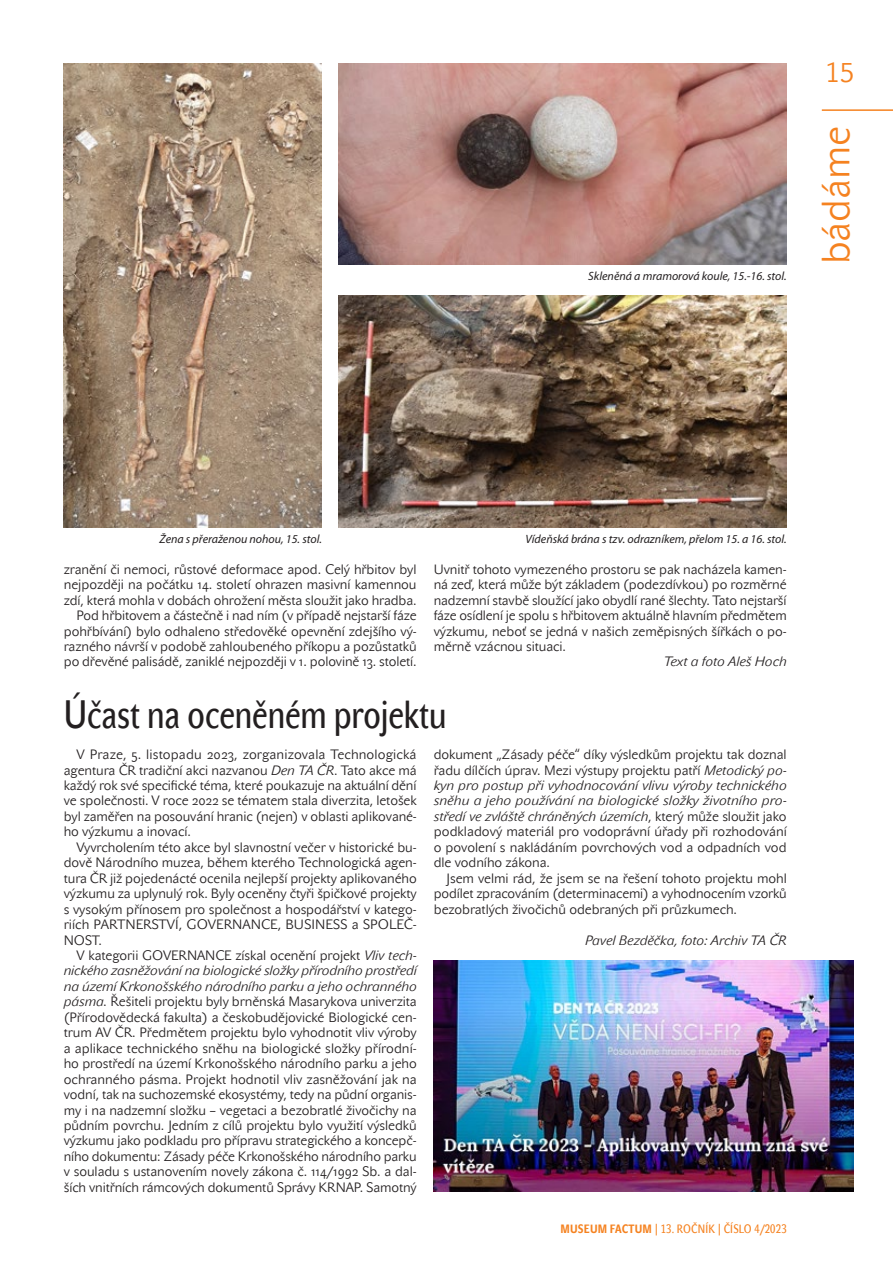
<style>
.page{position:relative;width:893px;height:1263px;background:#fff}
.page>*{position:absolute;margin:0;border:0;box-sizing:border-box;transform-origin:0 0}
.t1{font:39px "John Sans Cond Text CE";color:#231f20}
.kapitola{font:39px "John Sans Lite CE";color:#f58220}
.t2{font:27px "John Sans Lite SCCE";color:#f58220}
.blok{font:13.5px/15.5px "John Sans Lite CE";letter-spacing:-.005em;color:#231f20;text-align:justify}
.blok_-_podpis{font:italic 13.5px "John Sans Lite CE";letter-spacing:-.005em;color:#231f20}
.popiska{font:italic 12px "Myriad Pro";color:#231f20}
.t3{font:12px "John Sans Cond Text SCCE";letter-spacing:.02em;color:#f58220}
.s1{font-style:italic}
.s2{font-weight:700}
</style>
<div class="page">
<hr style="left:822px;top:109px;width:71px;height:2px;background:#f58220">
<img style="left:339px;top:64px;width:448px;height:201px">
<img style="left:339px;top:296px;width:448px;height:231px">
<img style="left:64px;top:64px;width:258px;height:463px">
<img style="left:434px;top:960px;width:420px;height:232px">
<p class="popiska" style="left:588px;top:269px;width:200px">Skleněná a mramorová koule, 15.-16. stol.</p>
<h2 class="t2" style="left:825px;top:57px;width:31px">15</h2>
<p class="kapitola" style="left:813px;top:264px;width:139px;rotate:-90deg">bádáme</p>
<p class="popiska" style="left:160px;top:531px;width:164px">Žena s přeraženou nohou, 15. stol.</p>
<p class="popiska" style="left:525px;top:531px;width:263px">Vídeňská brána s tzv. odrazníkem, přelom 15. a 16. stol.</p>
<p class="blok" style="left:64px;top:561px;width:354px">zranění či nemoci, růstové deformace apod. Celý hřbitov byl nejpozději na počátku 14. století ohrazen masivní kamennou zdí, která mohla v dobách ohrožení města sloužit jako hradba.</p>
<p class="blok" style="left:64px;top:608px;width:354px;text-indent:13px">Pod hřbitovem a částečně i nad ním (v případě nejstarší fáze pohřbívání) bylo odhaleno středověké opevnění zdejšího vý&shy;razného návrší v podobě zahloubeného příkopu a pozůstatků po dřevěné palisádě, zaniklé nejpozději v 1. polovině 13. století.</p>
<p class="blok" style="left:434px;top:561px;width:355px">Uvnitř tohoto vymezeného prostoru se pak nacházela kamen&shy;ná zeď, která může být základem (podezdívkou) po rozměrné nadzemní stavbě sloužící jako obydlí rané šlechty. Tato nejstarší fáze osídlení je spolu s hřbitovem aktuálně hlavním předmětem výzkumu, neboť se jedná v našich zeměpisných šířkách o po&shy;měrně vzácnou situaci.</p>
<p class="blok_-_podpis" style="left:664px;top:654px;width:124px">Text a foto Aleš Hoch</p>
<h1 class="t1" style="left:64px;top:692px;width:384px">Účast na oceněném projektu</h1>
<p class="blok" style="left:64px;top:747px;width:354px;text-indent:13px">V Praze, 5. listopadu 2023, zorganizovala Technologická agentura ČR tradiční akci nazvanou <span class="s1">Den TA ČR</span>. Tato akce má každý rok své specifické téma, které poukazuje na aktuální dění ve společnosti. V roce 2022 se tématem stala diverzita, letošek byl zaměřen na posouvání hranic (nejen) v oblasti aplikované&shy;ho výzkumu a inovací.</p>
<p class="blok" style="left:64px;top:839px;width:354px;text-indent:13px">Vyvrcholením této akce byl slavnostní večer v historické bu&shy;dově Národního muzea, během kterého Technologická agen&shy;tura ČR již pojedenácté ocenila nejlepší projekty aplikovaného výzkumu za uplynulý rok. Byly oceněny čtyři špičkové projekty s vysokým přínosem pro společnost a hospodářství v katego&shy;riích PARTNERSTVÍ, GOVERNANCE, BUSINESS a SPOLEČ-NOST.</p>
<p class="blok" style="left:64px;top:948px;width:355px;text-indent:13px">V kategorii GOVERNANCE získal ocenění projekt <span class="s1">Vliv tech&shy;nického zasněžování na biologické složky přírodního prostředí na území Krkonošského národního parku a jeho ochranného pásma.</span> Řešiteli projektu byly brněnská Masarykova univerzita (Přírodovědecká fakulta) a českobudějovické Biologické cen&shy;trum AV ČR. Předmětem projektu bylo vyhodnotit vliv výroby a aplikace technického sněhu na biologické složky přírodní&shy;ho prostředí na území Krkonošského národního parku a jeho ochranného pásma. Projekt hodnotil vliv zasněžování jak na vodní, tak na suchozemské ekosystémy, tedy na půdní organis&shy;my i na nadzemní složku – vegetaci a bezobratlé živočichy na půdním povrchu. Jedním z cílů projektu bylo využití výsledků výzkumu jako podkladu pro přípravu strategického a koncepč&shy;ního dokumentu: Zásady péče Krkonošského národního parku v souladu s ustanovením novely zákona č. 114/1992 Sb. a dal&shy;ších vnitřních rámcových dokumentů Správy KRNAP. Samotný</p>
<p class="blok" style="left:434px;top:747px;width:355px">dokument „Zásady péče“ díky výsledkům projektu tak doznal řadu dílčích úprav. Mezi výstupy projektu patří <span class="s1">Metodický po&shy;kyn pro postup při vyhodnocování vlivu výroby technického sněhu a jeho používání na biologické složky životního pro&shy;středí ve zvláště chráněných územích</span>, který může sloužit jako podkladový materiál pro vodoprávní úřady při rozhodování o povolení s nakládáním povrchových vod a odpadních vod dle vodního zákona.</p>
<p class="blok" style="left:434px;top:870px;width:355px;text-indent:13px">Jsem velmi rád, že jsem se na řešení tohoto projektu mohl podílet zpracováním (determinacemi) a vyhodnocením vzorků bezobratlých živočichů odebraných při průzkumech.</p>
<p class="blok_-_podpis" style="left:585px;top:932px;width:203px">Pavel Bezděčka, foto: Archiv TA ČR</p>
<p class="t3" style="left:560px;top:1222px;width:228px"><span class="s2">MUSEUM FACTUM</span> | 13. ROČNÍK | ČÍSLO 4/2023</p>
</div>
